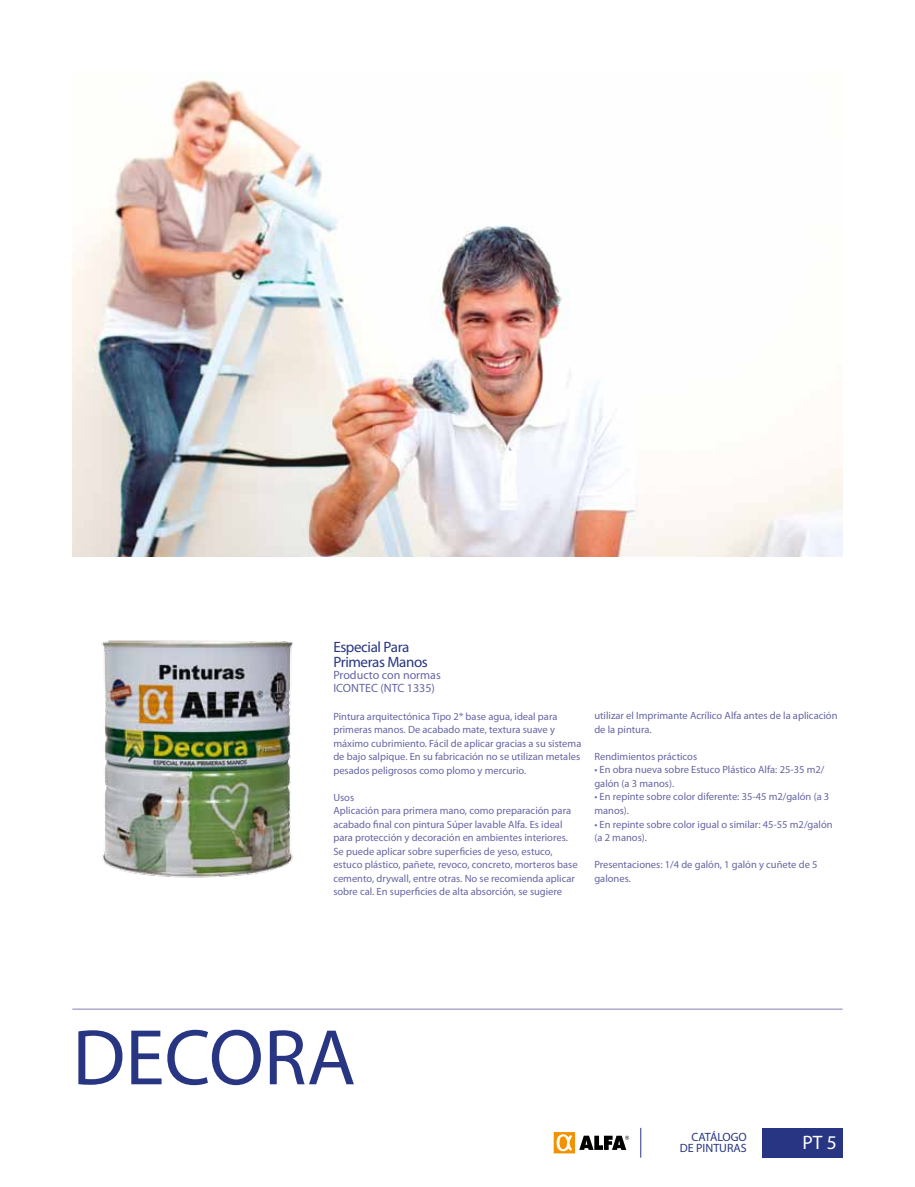
<style>
.page{position:relative;width:915px;height:1187px;background:#fff}
.page>*{position:absolute;margin:0;border:0;box-sizing:border-box;transform-origin:0 0}
.t1{font:79.5px "Myriad Pro";color:#283583}
.t2{font:19.5px "Myriad Pro";color:#fff}
.t3{font:15px/15px "Myriad Pro";letter-spacing:-.025em;color:#283583}
.t4{font:12px/13.5px "Myriad Pro";color:#6565a4}
.t5{font:12px/11.2px "Myriad Pro";color:#283583;text-align:right}
.t6{font:10.5px/13.5px "Myriad Pro";color:#6565a4}
</style>
<div class="page">
<div style="left:553px;top:1131px;width:22px;height:22px;background:#f39200"></div>
<svg style="left:556px;top:1132px;width:16px;height:20px"></svg>
<svg style="left:579px;top:1135px;width:50px;height:14px"></svg>
<hr style="left:640px;top:1127px;width:1px;height:30px;background:#283583">
<div style="left:761px;top:1127px;width:81px;height:30px;background:#283583"></div>
<img style="left:72px;top:79px;width:770px;height:478px">
<hr style="left:72px;top:1008px;width:770px;height:1px;background:#918dbe">
<img style="left:101px;top:640px;width:193px;height:238px">
<h3 class="t3" style="left:333px;top:639px;width:96px">Especial Para<br>Primeras Manos</h3>
<p class="t4" style="left:333px;top:668px;width:109px">Producto con normas<br>ICONTEC (NTC 1335)</p>
<p class="t6" style="left:333px;top:709px;width:249px">Pintura arquitectónica Tipo 2* base agua, ideal para primeras manos. De acabado mate, textura suave y máximo cubrimiento. Fácil de aplicar gracias a su sistema de bajo salpique. En su fabricación no se utilizan metales pesados peligrosos como plomo y mercurio.</p>
<p class="t6" style="left:333px;top:790px;width:246px">Usos<br>Aplicación para primera mano, como preparación para acabado final con pintura Súper lavable Alfa. Es ideal para protección y decoración en ambientes interiores.<br>Se puede aplicar sobre superficies de yeso, estuco, estuco plástico, pañete, revoco, concreto, morteros base cemento, drywall, entre otras. No se recomienda aplicar sobre cal. En superficies de alta absorción, se sugiere</p>
<p class="t6" style="left:594px;top:709px;width:244px">utilizar el Imprimante Acrílico Alfa antes de la aplicación de la pintura.</p>
<p class="t6" style="left:594px;top:749px;width:104px">Rendimientos prácticos</p>
<p class="t6" style="left:594px;top:763px;width:231px">• En obra nueva sobre Estuco Plástico Alfa: 25-35 m2/ galón (a 3 manos).</p>
<p class="t6" style="left:594px;top:790px;width:236px">• En repinte sobre color diferente: 35-45 m2/galón (a 3 manos).</p>
<p class="t6" style="left:594px;top:817px;width:240px">• En repinte sobre color igual o similar: 45-55 m2/galón (a 2 manos).</p>
<p class="t6" style="left:594px;top:857px;width:225px">Presentaciones: 1/4 de galón, 1 galón y cuñete de 5 galones.</p>
<h1 class="t1" style="left:72px;top:1008px;width:285px">DECORA</h1>
<p class="t5" style="left:679px;top:1130px;width:69px">CATÁLOGO<br>DE PINTURAS</p>
<h2 class="t2" style="left:802px;top:1130px;width:36px">PT 5</h2>
</div>
